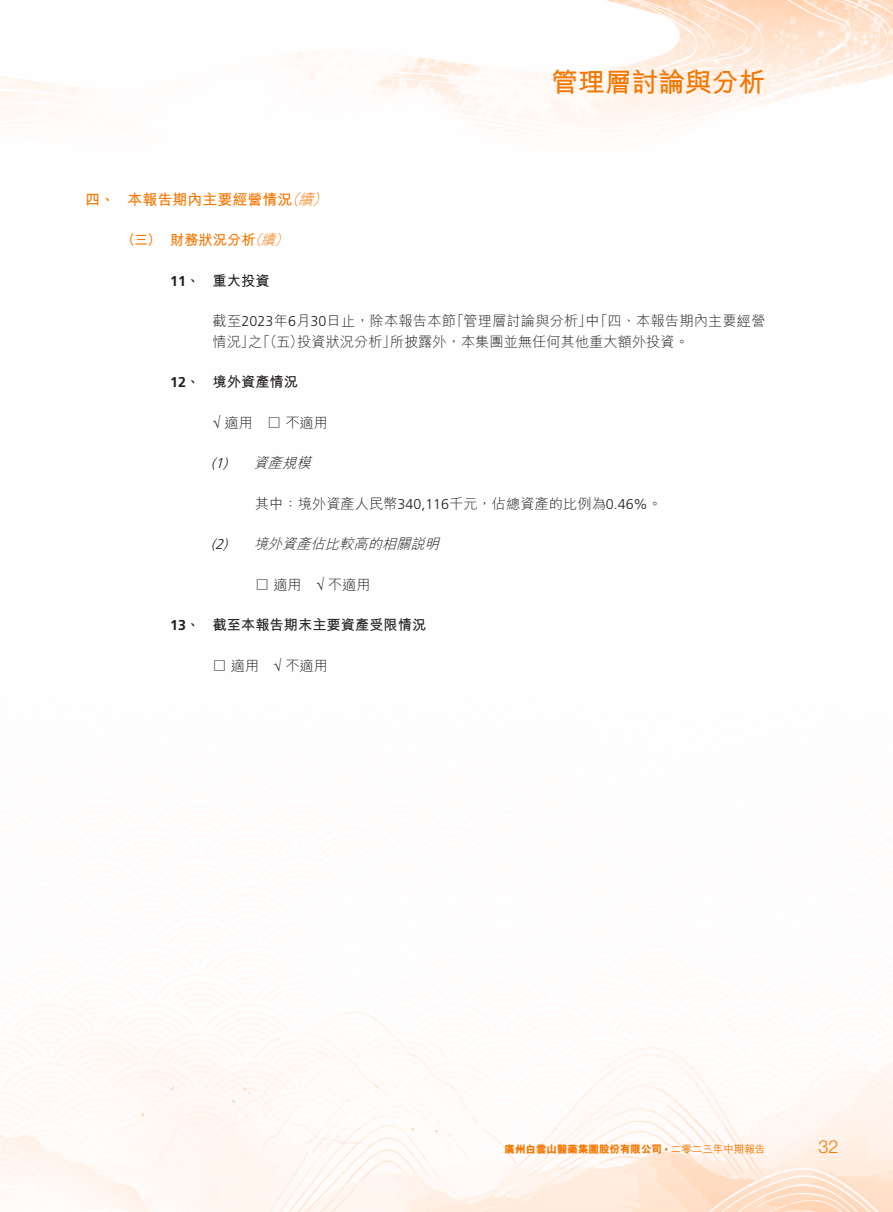
<style>
.page{position:relative;width:893px;height:1212px;background:#fff}
.page>*{position:absolute;margin:0;border:0;box-sizing:border-box;transform-origin:0 0}
.t1{font:700 27px "M Hei HK";letter-spacing:-.01em;color:#f47600}
.t2{font:300 18px "Helvetica Neue LT Std";color:#f47600}
.t3{font:700 15px "M Hei HK";color:#f47600}
.t4{font:italic 300 15px "M Hei HK";color:#f47600}
.t5{font:300 14.25px/20.2px "M Hei HK";color:#231f20}
.t6{font:700 14.25px "M Hei HK";color:#231f20}
.t7{font:italic 300 14.25px "M Hei HK";color:#231f20}
.t8{font:700 14.25px "M Hei HK";color:#f47600}
.t9{font:700 14.25px "Frutiger LT Std";color:#231f20}
.t10{font:italic 300 14.25px "Frutiger LT Std";color:#231f20}
.t11{font:italic 300 14.25px "M Hei HK";color:#f47600}
.t12{font:800 10.5px "M Hei HK";color:#f47600}
.t13{font:500 10.5px "M Hei HK";color:#f47600}
.t14{font:300 condensed 7.5px "Helvetica Neue LT Std";color:#f47600}
.s1{font-weight:300;font-style:italic}
.s2{font-family:"M Hei HK"}
.s3{font-family:"Frutiger LT Std"}
</style>
<div class="page">
<img style="left:0;top:0;width:893px;height:1212px">
<h1 class="t1" style="left:551px;top:63px;width:216px">管理層討論與分析</h1>
<p class="t3" style="left:85px;top:188px;width:31px">四、</p>
<p class="t3" style="left:128px;top:188px;width:192px">本報告期內主要經營情況<span class="s1">續</span></p>
<p class="t4" style="left:284px;top:189px;width:22px">（</p>
<p class="t4" style="left:312px;top:189px;width:22px">(</p>
<p class="t8" style="left:121px;top:230px;width:42px">（三）</p>
<p class="t8" style="left:170px;top:230px;width:112px">財務狀況分析<span class="s1">續</span></p>
<p class="t11" style="left:248px;top:230px;width:21px">（</p>
<p class="t11" style="left:274px;top:230px;width:21px">(</p>
<p class="t9" style="left:170px;top:272px;width:32px">11<span class="s2">、</span></p>
<p class="t9" style="left:170px;top:374px;width:32px">12<span class="s2">、</span></p>
<p class="t9" style="left:170px;top:617px;width:32px">13<span class="s2">、</span></p>
<p class="t6" style="left:213px;top:270px;width:58px">重大投資</p>
<p class="t5" style="left:390px;top:310px;width:301px;text-indent:-177px">截至<span class="s3">2023</span>年月<span class="s3">6 30</span>日止，除本報告本節<br>所披露外，本集團並無任何其他重大額外投資。</p>
<p class="t5" style="left:450px;top:310px;width:317px">「管理層討論與分析 「中」 四、本報告期內主要經營</p>
<p class="t5" style="left:256px;top:331px;width:49px">「（五）</p>
<p class="t5" style="left:297px;top:331px;width:100px">投資狀況分析」</p>
<p class="t5" style="left:213px;top:331px;width:51px">情況之」</p>
<p class="t6" style="left:213px;top:371px;width:87px">境外資產情況</p>
<p class="t5" style="left:213px;top:412px;width:42px">√ 適用</p>
<p class="t5" style="left:267px;top:412px;width:62px">□ 不適用</p>
<p class="t10" style="left:211px;top:455px;width:18px">1(</p>
<p class="t10" style="left:223px;top:455px;width:10px">)</p>
<p class="t10" style="left:211px;top:536px;width:18px">2(</p>
<p class="t10" style="left:223px;top:536px;width:10px">)</p>
<p class="t7" style="left:254px;top:453px;width:64px">資產規模</p>
<p class="t5" style="left:255px;top:493px;width:408px">其中：境外資產人民幣<span class="s3">340,116</span>千元，佔總資產的比例為<span class="s3">0.46%</span>。</p>
<p class="t7" style="left:254px;top:534px;width:192px">境外資產佔比較高的相關說明</p>
<p class="t5" style="left:316px;top:574px;width:56px">√ 不適用</p>
<p class="t5" style="left:255px;top:574px;width:48px">□ 適用</p>
<p class="t6" style="left:213px;top:614px;width:215px">截至本報告期末主要資產受限情況</p>
<p class="t5" style="left:213px;top:655px;width:48px">□ 適用</p>
<p class="t5" style="left:274px;top:655px;width:56px">√ 不適用</p>
<p class="t13" style="left:671px;top:1142px;width:96px">二零二三年中期報告</p>
<p class="t12" style="left:505px;top:1142px;width:159px">廣州白雲山醫藥集團股份有限公司</p>
<p class="t14" style="left:665px;top:1145px;width:5px">•</p>
<p class="t2" style="left:818px;top:1135px;width:22px">32</p>
</div>
